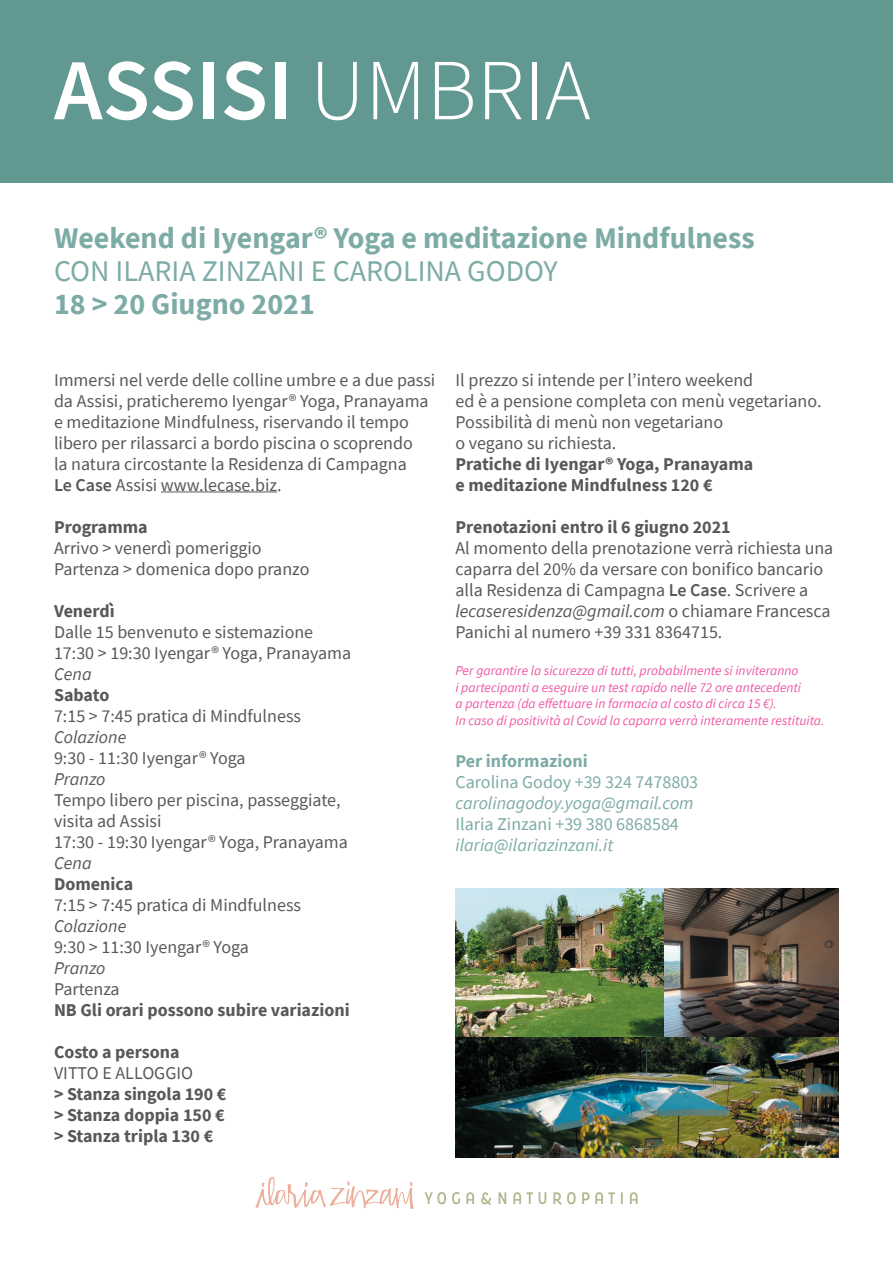
<style>
.page{position:relative;width:893px;height:1263px;background:#fff}
.page>*{position:absolute;margin:0;border:0;box-sizing:border-box;transform-origin:0 0}
.t1{font:600 87px "Source Sans Pro";color:#fff}
.t2{font:700 30px "Source Sans Pro";color:#7daba6}
.t3{font:30px "Source Sans Pro";color:#7daba6}
.t4{font:18px/21px "Source Sans Pro";color:#57585a}
.t5{font:700 18px/21px "Source Sans Pro";color:#57585a;text-align:justify}
.t6{font:18px "Source Sans Pro";color:#7daba6}
.t7{font:italic 18px "Source Sans Pro";color:#7daba6}
.t8{font:italic 18px "Source Sans Pro";color:#57585a}
.t9{font:700 18px "Source Sans Pro";color:#7daba6}
.t10{font:italic 13.5px/16.5px "Source Sans Pro";color:#ef59a1}
.s1{font-weight:300}
.s2{font-weight:600}
.s3{font-style:italic}
</style>
<div class="page">
<svg style="left:255px;top:1176px;width:159px;height:33px"></svg>
<svg style="left:424px;top:1192px;width:22px;height:12px"></svg>
<svg style="left:452px;top:1192px;width:8px;height:12px"></svg>
<svg style="left:466px;top:1192px;width:8px;height:12px"></svg>
<svg style="left:481px;top:1192px;width:10px;height:13px"></svg>
<svg style="left:499px;top:1192px;width:7px;height:12px"></svg>
<svg style="left:513px;top:1192px;width:33px;height:12px"></svg>
<svg style="left:553px;top:1192px;width:23px;height:12px"></svg>
<svg style="left:582px;top:1192px;width:33px;height:12px"></svg>
<svg style="left:621px;top:1192px;width:2px;height:12px"></svg>
<svg style="left:630px;top:1192px;width:8px;height:12px"></svg>
<hr style="left:161px;top:491px;width:116px;height:1px;background:#57585a">
<div style="left:0;top:0;width:893px;height:183px;background:#619891"></div>
<img style="left:455px;top:889px;width:384px;height:269px">
<h1 class="t1" style="left:54px;top:33px;width:538px">ASSISI <span class="s1">UMBRIA</span></h1>
<h2 class="t2" style="left:54px;top:218px;width:702px">Weekend di Iyengar® Yoga e meditazione Mindfulness</h2>
<h2 class="t3" style="left:54px;top:252px;width:505px">CON ILARIA ZINZANI E CAROLINA GODOY</h2>
<h2 class="t2" style="left:54px;top:284px;width:262px">18 &gt; 20 Giugno 2021</h2>
<p class="t4" style="left:54px;top:369px;width:383px">Immersi nel verde delle colline umbre e a due passi da Assisi, praticheremo Iyengar® Yoga, Pranayama e meditazione Mindfulness, riservando il tempo libero per rilassarci a bordo piscina o scoprendo<br>la natura circostante la Residenza di Campagna<br><span class="s2">Le Case</span> Assisi www.lecase.biz.</p>
<p class="t5" style="left:54px;top:516px;width:95px">Programma</p>
<p class="t4" style="left:54px;top:537px;width:257px">Arrivo &gt; venerdì pomeriggio<br>Partenza &gt; domenica dopo pranzo</p>
<p class="t5" style="left:54px;top:600px;width:62px">Venerdì</p>
<p class="t4" style="left:54px;top:621px;width:299px">Dalle 15 benvenuto e sistemazione<br>17:30 &gt; 19:30 Iyengar® Yoga, Pranayama</p>
<p class="t8" style="left:54px;top:662px;width:39px">Cena</p>
<p class="t5" style="left:54px;top:684px;width:57px">Sabato</p>
<p class="t4" style="left:54px;top:705px;width:249px">7:15 &gt; 7:45 pratica di Mindfulness</p>
<p class="t8" style="left:54px;top:725px;width:74px">Colazione</p>
<p class="t4" style="left:54px;top:747px;width:193px">9:30 - 11:30 Iyengar® Yoga</p>
<p class="t8" style="left:54px;top:767px;width:53px">Pranzo</p>
<p class="t4" style="left:54px;top:789px;width:295px">Tempo libero per piscina, passeggiate, visita ad Assisi<br>17:30 - 19:30 Iyengar® Yoga, Pranayama</p>
<p class="t8" style="left:54px;top:851px;width:39px">Cena</p>
<p class="t5" style="left:54px;top:873px;width:81px">Domenica</p>
<p class="t4" style="left:54px;top:894px;width:249px">7:15 &gt; 7:45 pratica di Mindfulness</p>
<p class="t8" style="left:54px;top:914px;width:74px">Colazione</p>
<p class="t4" style="left:54px;top:936px;width:197px">9:30 &gt; 11:30 Iyengar® Yoga</p>
<p class="t8" style="left:54px;top:956px;width:53px">Pranzo</p>
<p class="t4" style="left:54px;top:978px;width:67px">Partenza</p>
<p class="t5" style="left:54px;top:999px;width:297px">NB Gli orari possono subire variazioni</p>
<p class="t5" style="left:54px;top:1041px;width:127px">Costo a persona</p>
<p class="t4" style="left:54px;top:1062px;width:141px">VITTO E ALLOGGIO</p>
<p class="t5" style="left:54px;top:1083px;width:174px">&gt; Stanza singola 190 € &gt; Stanza doppia 150 € &gt; Stanza tripla 130 €</p>
<p class="t4" style="left:455px;top:369px;width:367px">Il prezzo si intende per l’intero weekend<br>ed è a pensione completa con menù vegetariano.<br>Possibilità di menù non vegetariano<br>o vegano su richiesta.</p>
<p class="t5" style="left:455px;top:453px;width:299px">Pratiche di Iyengar® Yoga, Pranayama e meditazione Mindfulness 120 €</p>
<p class="t5" style="left:455px;top:516px;width:277px">Prenotazioni entro il 6 giugno 2021</p>
<p class="t4" style="left:455px;top:537px;width:379px">Al momento della prenotazione verrà richiesta una caparra del 20% da versare con bonifico bancario alla Residenza di Campagna <span class="s2">Le Case</span>. Scrivere a <span class="s3">lecaseresidenza@gmail.com</span> o chiamare Francesca Panichi al numero +39 331 8364715.</p>
<p class="t10" style="left:455px;top:662px;width:370px">Per garantire la sicurezza di tutti, probabilmente si inviteranno<br>i partecipanti a eseguire un test rapido nelle 72 ore antecedenti<br>a partenza (da effettuare in farmacia al costo di circa 15 €).<br>In caso di positività al Covid la caparra verrà interamente restituita.</p>
<p class="t9" style="left:455px;top:748px;width:134px">Per informazioni</p>
<p class="t6" style="left:455px;top:770px;width:244px">Carolina Godoy +39 324 7478803</p>
<p class="t7" style="left:455px;top:791px;width:240px">carolinagodoy.yoga@gmail.com</p>
<p class="t6" style="left:455px;top:812px;width:225px">Ilaria Zinzani +39 380 6868584</p>
<p class="t7" style="left:455px;top:833px;width:159px">ilaria@ilariazinzani.it</p>
</div>
